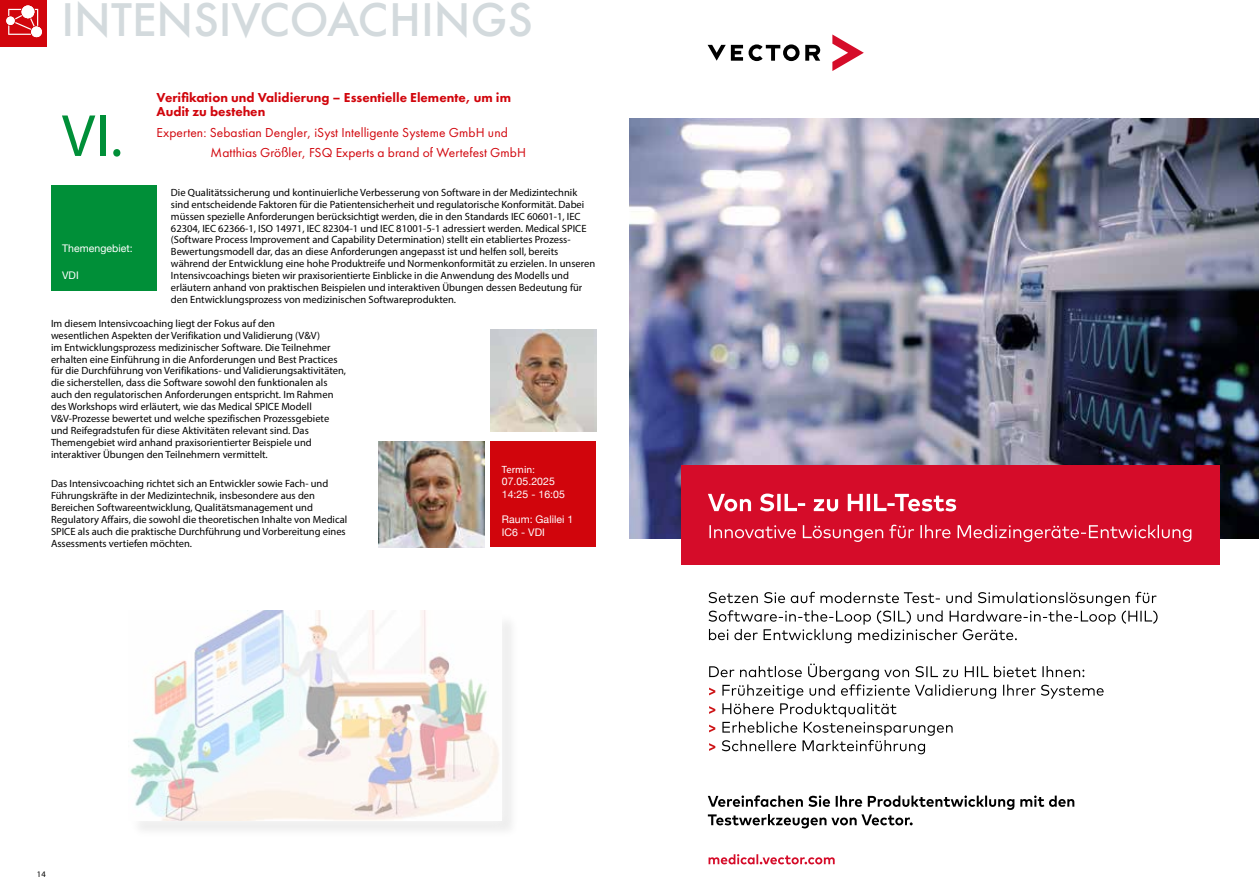
<style>
.page{position:relative;width:1259px;height:893px;background:#fff}
.page>*{position:absolute;margin:0;border:0;box-sizing:border-box;transform-origin:0 0}
.t1{font:60px "Myriad Pro";color:#008f38}
.t2{font:500 43.5px "Futura";color:#d3dadd}
.t3{font:13.5px/20.1px "Futura PT";letter-spacing:.005em;color:#d1050c}
.t4{font:800 13.5px/14.4px "Futura PT";color:#d1050c}
.t5{font:10.5px/11.9px "Myriad Pro";color:#000}
.t6{font:10.5px/12.6px "Helvetica Neue";letter-spacing:.005em;color:#fff}
.t7{font:10.5px "Myriad Pro";letter-spacing:.005em;color:#fff}
.t8{font:8.55px "Myriad Pro";color:#000}
</style>
<div class="page">
<svg style="left:832px;top:34px;width:32px;height:37px"></svg>
<svg style="left:707px;top:44px;width:92px;height:17px"></svg>
<svg style="left:805px;top:45px;width:15px;height:16px"></svg>
<img style="left:629px;top:118px;width:630px;height:420px">
<div style="left:681px;top:465px;width:538px;height:100px;background:#d50c29"></div>
<svg style="left:709px;top:525px;width:482px;height:17px"></svg>
<svg style="left:708px;top:494px;width:248px;height:17px"></svg>
<svg style="left:708px;top:795px;width:366px;height:33px"></svg>
<svg style="left:709px;top:663px;width:394px;height:91px"></svg>
<svg style="left:708px;top:592px;width:449px;height:51px"></svg>
<svg style="left:708px;top:854px;width:126px;height:10px"></svg>
<div style="left:0;top:0;width:47px;height:47px;background:#d1050c"></div>
<svg style="left:6px;top:6px;width:36px;height:31px"></svg>
<div style="left:490px;top:441px;width:106px;height:106px;background:#d1050c"></div>
<img style="left:490px;top:330px;width:106px;height:102px">
<img style="left:379px;top:441px;width:106px;height:106px">
<div style="left:51px;top:185px;width:106px;height:106px;background:#008f38"></div>
<div style="left:118px;top:601px;width:393px;height:229px;background:#fff;opacity:.75"></div>
<img style="left:128px;top:611px;width:373px;height:209px">
<h2 class="t2" style="left:61px;top:-10px;width:473px">INTENSIVCOACHINGS</h2>
<h1 class="t1" style="left:62px;top:99px;width:62px">VI.</h1>
<p class="t6" style="left:62px;top:243px;width:72px">Themengebiet:</p>
<p class="t6" style="left:62px;top:270px;width:18px">VDI</p>
<p class="t4" style="left:157px;top:90px;width:356px">Verifikation und Validierung – Essentielle Elemente, um im<br>Audit zu bestehen</p>
<p class="t3" style="left:211px;top:122px;width:317px;text-indent:-54px">Experten: Sebastian Dengler, iSyst Intelligente Systeme GmbH und<br>Matthias Größler, FSQ Experts a brand of Wertefest GmbH</p>
<p class="t5" style="left:171px;top:186px;width:426px">Die Qualitätssicherung und kontinuierliche Verbesserung von Software in der Medizintechnik sind entscheidende Faktoren für die Patientensicherheit und regulatorische Konformität. Dabei müssen spezielle Anforderungen berücksichtigt werden, die in den Standards IEC 60601-1, IEC 62304, IEC 62366-1, ISO 14971, IEC 82304-1 und IEC 81001-5-1 adressiert werden. Medical SPICE (Software Process Improvement and Capability Determination) stellt ein etabliertes Prozess-Bewertungsmodell dar, das an diese Anforderungen angepasst ist und helfen soll, bereits während der Entwicklung eine hohe Produktreife und Normenkonformität zu erzielen. In unseren Intensivcoachings bieten wir praxisorientierte Einblicke in die Anwendung des Modells und erläutern anhand von praktischen Beispielen und interaktiven Übungen dessen Bedeutung für den Entwicklungsprozess von medizinischen Softwareprodukten.</p>
<p class="t5" style="left:51px;top:317px;width:296px">Im diesem Intensivcoaching liegt der Fokus auf den<br>wesentlichen Aspekten der Verifikation und Validierung (V&amp;V)<br>im Entwicklungsprozess medizinischer Software. Die Teilnehmer erhalten eine Einführung in die Anforderungen und Best Practices für die Durchführung von Verifikations- und Validierungsaktivitäten, die sicherstellen, dass die Software sowohl den funktionalen als auch den regulatorischen Anforderungen entspricht. Im Rahmen des Workshops wird erläutert, wie das Medical SPICE Modell V&amp;V-Prozesse bewertet und welche spezifischen Prozessgebiete und Reifegradstufen für diese Aktivitäten relevant sind. Das Themengebiet wird anhand praxisorientierter Beispiele und interaktiver Übungen den Teilnehmern vermittelt.</p>
<p class="t5" style="left:51px;top:478px;width:298px">Das Intensivcoaching richtet sich an Entwickler sowie Fach- und Führungskräfte in der Medizintechnik, insbesondere aus den Bereichen Softwareentwicklung, Qualitätsmanagement und Regulatory Affairs, die sowohl die theoretischen Inhalte von Medical SPICE als auch die praktische Durchführung und Vorbereitung eines Assessments vertiefen möchten.</p>
<p class="t8" style="left:37px;top:869px;width:10px">14</p>
<p class="t7" style="left:502px;top:463px;width:34px">Termin:</p>
<p class="t6" style="left:502px;top:476px;width:65px">07.05.2025<br>14:25 - 16:05</p>
<p class="t6" style="left:502px;top:514px;width:73px">Raum: Galilei 1<br>IC6 - VDI</p>
</div>
